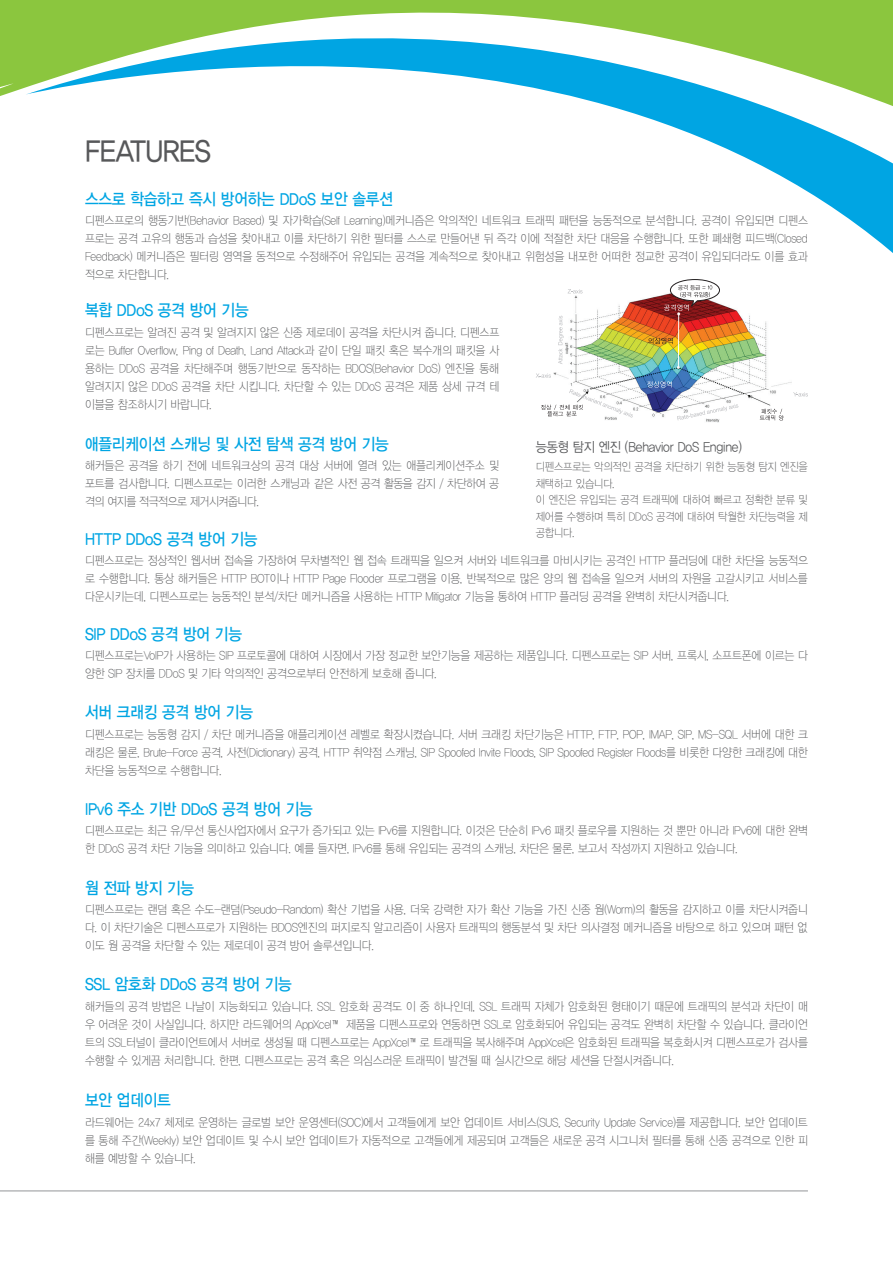
<style>
.page{position:relative;width:893px;height:1263px;background:#fff}
.page>*{position:absolute;margin:0;border:0;box-sizing:border-box;transform-origin:0 0}
.t1{font:30px "YDIYGO330";letter-spacing:-.015em;color:#57585a;scale:.9 1}
.t2{font:16.5px "YDIYGO330";letter-spacing:-.015em;color:#00a5e3;scale:.9 1}
.t3{font:13.5px "YDIYGO320";letter-spacing:-.015em;color:#57585a;scale:.9 1}
.t4{font:12px/18px "YDIYGO310";letter-spacing:-.015em;color:#57585a;text-align:justify;scale:.9 1}
.t5{font:11.25px/16.5px "YDIYGO310";letter-spacing:-.015em;color:#57585a;scale:.9 1}
</style>
<div class="page">
<img style="left:554px;top:298px;width:238px;height:124px">
<svg style="left:558px;top:316px;width:6px;height:48px"></svg>
<svg style="left:793px;top:392px;width:15px;height:4px"></svg>
<svg style="left:536px;top:373px;width:15px;height:5px"></svg>
<svg style="left:541px;top:389px;width:92px;height:28px"></svg>
<svg style="left:760px;top:409px;width:24px;height:11px"></svg>
<svg style="left:648px;top:338px;width:25px;height:6px"></svg>
<svg style="left:647px;top:381px;width:25px;height:7px"></svg>
<svg style="left:677px;top:404px;width:61px;height:16px"></svg>
<svg style="left:664px;top:298px;width:56px;height:13px"></svg>
<svg style="left:0;top:0;width:720px;height:298px"></svg>
<svg style="left:0;top:83px;width:14px;height:186px"></svg>
<hr style="left:0;top:1191px;width:808px;height:1px;background:#939598">
<svg style="left:26px;top:0;width:867px;height:264px"></svg>
<p class="t1" style="left:85px;top:134px;width:141px">FEATURES</p>
<p class="t2" style="left:85px;top:190px;width:344px">스스로 학습하고 즉시 방어하는 DDoS 보안 솔루션</p>
<p class="t4" style="left:85px;top:212px;width:805px">디펜스프로의 행동기반(Behavior Based) 및 자가학습(Self Learning)메커니즘은 악의적인 네트워크 트래픽 패턴을 능동적으로 분석합니다. 공격이 유입되면 디펜스 프로는 공격 고유의 행동과 습성을 찾아내고 이를 차단하기 위한 필터를 스스로 만들어낸 뒤 즉각 이에 적절한 차단 대응을 수행합니다. 또한 폐쇄형 피드백(Closed Feedback) 메커니즘은 필터링 영역을 동적으로 수정해주어 유입되는 공격을 계속적으로 찾아내고 위험성을 내포한 어떠한 정교한 공격이 유입되더라도 이를 효과 적으로 차단합니다.</p>
<p class="t2" style="left:85px;top:301px;width:183px">복합 DDoS 공격 방어 기능</p>
<p class="t4" style="left:85px;top:324px;width:462px">디펜스프로는 알려진 공격 및 알려지지 않은 신종 제로데이 공격을 차단시켜 줍니다. 디펜스프 로는 Buffer Overflow, Ping of Death, Land Attack과 같이 단일 패킷 혹은 복수개의 패킷을 사 용하는 DDoS 공격을 차단해주며 행동기반으로 동작하는 BDOS(Behavior DoS) 엔진을 통해 알려지지 않은 DDoS 공격을 차단 시킵니다. 차단할 수 있는 DDoS 공격은 제품 상세 규격 테 이블을 참조하시기 바랍니다.</p>
<p class="t2" style="left:85px;top:435px;width:339px">애플리케이션 스캐닝 및 사전 탐색 공격 방어 기능</p>
<p class="t4" style="left:85px;top:457px;width:462px">해커들은 공격을 하기 전에 네트워크상의 공격 대상 서버에 열려 있는 애플리케이션주소 및 포트를 검사합니다. 디펜스프로는 이러한 스캐닝과 같은 사전 공격 활동을 감지 / 차단하여 공 격의 여지를 적극적으로 제거시켜줍니다.</p>
<p class="t2" style="left:85px;top:530px;width:193px">HTTP DDoS 공격 방어 기능</p>
<p class="t3" style="left:536px;top:439px;width:230px">능동형 탐지 엔진 (Behavior DoS Engine)</p>
<p class="t5" style="left:536px;top:459px;width:304px">디펜스프로는 악의적인 공격을 차단하기 위한 능동형 탐지 엔진을 채택하고 있습니다.</p>
<p class="t5" style="left:536px;top:492px;width:304px;text-align:justify">이 엔진은 유입되는 공격 트래픽에 대하여 빠르고 정확한 분류 및 제어를 수행하며 특히 DDoS 공격에 대하여 탁월한 차단능력을 제 공합니다.</p>
<p class="t4" style="left:85px;top:552px;width:805px">디펜스프로는 정상적인 웹서버 접속을 가장하여 무차별적인 웹 접속 트래픽을 일으켜 서버와 네트워크를 마비시키는 공격인 HTTP 플러딩에 대한 차단을 능동적으 로 수행합니다. 통상 해커들은 HTTP BOT이나 HTTP Page Flooder 프로그램을 이용, 반복적으로 많은 양의 웹 접속을 일으켜 서버의 자원을 고갈시키고 서비스를 다운시키는데, 디펜스프로는 능동적인 분석/차단 메커니즘을 사용하는 HTTP Mitigator 기능을 통하여 HTTP 플러딩 공격을 완벽히 차단시켜줍니다.</p>
<p class="t2" style="left:85px;top:625px;width:176px">SIP DDoS 공격 방어 기능</p>
<p class="t4" style="left:85px;top:646px;width:805px">디펜스프로는VoIP가 사용하는 SIP 프로토콜에 대하여 시장에서 가장 정교한 보안기능을 제공하는 제품입니다. 디펜스프로는 SIP 서버, 프록시, 소프트폰에 이르는 다 양한 SIP 장치를 DDoS 및 기타 악의적인 공격으로부터 안전하게 보호해 줍니다.</p>
<p class="t2" style="left:85px;top:703px;width:188px">서버 크래킹 공격 방어 기능</p>
<p class="t4" style="left:85px;top:725px;width:805px">디펜스프로는 능동형 감지 / 차단 메커니즘을 애플리케이션 레벨로 확장시켰습니다. 서버 크래킹 차단기능은 HTTP, FTP, POP, IMAP, SIP, MS-SQL 서버에 대한 크 래킹은 물론, Brute-Force 공격, 사전(Dictionary) 공격, HTTP 취약점 스캐닝, SIP Spoofed Invite Floods, SIP Spoofed Register Floods를 비롯한 다양한 크래킹에 대한 차단을 능동적으로 수행합니다.</p>
<p class="t2" style="left:85px;top:800px;width:255px">IPv6 주소 기반 DDoS 공격 방어 기능</p>
<p class="t4" style="left:85px;top:822px;width:805px">디펜스프로는 최근 유/무선 통신사업자에서 요구가 증가되고 있는 IPv6를 지원합니다. 이것은 단순히 IPv6 패킷 플로우를 지원하는 것 뿐만 아니라 IPv6에 대한 완벽 한 DDoS 공격 차단 기능을 의미하고 있습니다. 예를 들자면, IPv6를 통해 유입되는 공격의 스캐닝, 차단은 물론, 보고서 작성까지 지원하고 있습니다.</p>
<p class="t2" style="left:85px;top:878px;width:123px">웜 전파 방지 기능</p>
<p class="t4" style="left:85px;top:901px;width:805px">디펜스프로는 랜덤 혹은 수도-랜덤(Pseudo-Random) 확산 기법을 사용, 더욱 강력한 자가 확산 기능을 가진 신종 웜(Worm)의 활동을 감지하고 이를 차단시켜줍니 다. 이 차단기술은 디펜스프로가 지원하는 BDOS엔진의 퍼지로직 알고리즘이 사용자 트래픽의 행동분석 및 차단 의사결정 메커니즘을 바탕으로 하고 있으며 패턴 없 이도 웜 공격을 차단할 수 있는 제로데이 공격 방어 솔루션입니다.</p>
<p class="t2" style="left:85px;top:975px;width:231px">SSL 암호화 DDoS 공격 방어 기능</p>
<p class="t4" style="left:85px;top:997px;width:805px">해커들의 공격 방법은 나날이 지능화되고 있습니다. SSL 암호화 공격도 이 중 하나인데, SSL 트래픽 자체가 암호화된 형태이기 때문에 트래픽의 분석과 차단이 매 우 어려운 것이 사실입니다. 하지만 라드웨어의 AppXcel™ 제품을 디펜스프로와 연동하면 SSL로 암호화되어 유입되는 공격도 완벽히 차단할 수 있습니다. 클라이언 트의 SSL터널이 클라이언트에서 서버로 생성될 때 디펜스프로는 AppXcel™로 트래픽을 복사해주며 AppXcel은 암호화된 트래픽을 복호화시켜 디펜스프로가 검사를 수행할 수 있게끔 처리합니다. 한편, 디펜스프로는 공격 혹은 의심스러운 트래픽이 발견될 때 실시간으로 해당 세션을 단절시켜줍니다.</p>
<p class="t2" style="left:85px;top:1091px;width:97px">보안 업데이트</p>
<p class="t4" style="left:85px;top:1113px;width:805px">라드웨어는 24x7 체제로 운영하는 글로벌 보안 운영센터(SOC)에서 고객들에게 보안 업데이트 서비스(SUS, Security Update Service)를 제공합니다. 보안 업데이트 를 통해 주간(Weekly) 보안 업데이트 및 수시 보안 업데이트가 자동적으로 고객들에게 제공되며 고객들은 새로운 공격 시그니처 필터를 통해 신종 공격으로 인한 피 해를 예방할 수 있습니다.</p>
</div>
